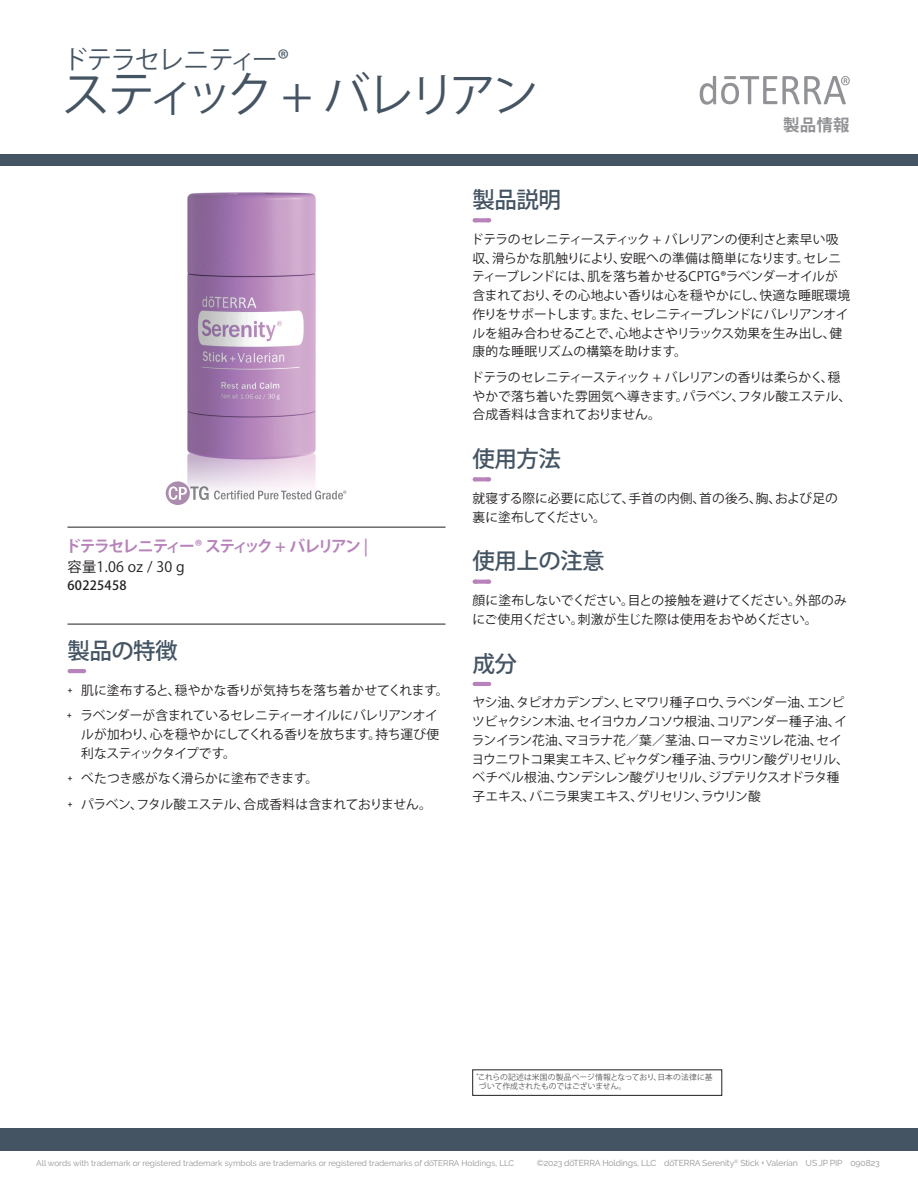
<style>
.page{position:relative;width:918px;height:1188px;background:#fff}
.page>*{position:absolute;margin:0;border:0;box-sizing:border-box;transform-origin:0 0}
.t1{font:46.5px "Koz Go Pro";letter-spacing:-.09em;color:#445463}
.t2{font:25.5px "Koz Go Pro";letter-spacing:-.065em;color:#445463}
.t3{font:500 22.5px "Koz Go Pro";letter-spacing:-.02em;color:#445463}
.t4{font:700 16.5px "Koz Go Pro";color:#919295}
.t5{font:700 15.75px "Koz Go Pro";letter-spacing:-.115em;color:#b783ba}
.t6{font:14.25px "Koz Go Pro";letter-spacing:.02em;color:#231f20}
.t7{font:12.75px/18.8px "Koz Go Pro";letter-spacing:-.02em;color:#231f20}
.t8{font:12.75px/18.8px "Koz Go Pro";letter-spacing:-.04em;color:#231f20}
.t9{font:12.75px/18.8px "Koz Go Pro";color:#231f20}
.t10{font:500 12.75px "Koz Go Pro";letter-spacing:.02em;color:#231f20}
.t11{font:8.7px "Raleway";letter-spacing:-.01em;color:#919295}
.t12{font:8.25px "Raleway";color:#919295}
.t13{font:7.8px/9px "Koz Go Pro";color:#57585a}
.s1{font-size:48px}
.s2{font-weight:500}
.s3{font-family:"Raleway"}
</style>
<div class="page">
<div style="left:0;top:155px;width:918px;height:11px;background:#445463"></div>
<svg style="left:700px;top:76px;width:150px;height:29px"></svg>
<div style="left:0;top:1128px;width:918px;height:23px;background:#445463"></div>
<svg style="left:166px;top:481px;width:180px;height:24px"></svg>
<svg style="left:475px;top:218px;width:14px;height:4px"></svg>
<svg style="left:475px;top:477px;width:14px;height:4px"></svg>
<svg style="left:475px;top:580px;width:14px;height:4px"></svg>
<svg style="left:475px;top:682px;width:14px;height:4px"></svg>
<hr style="left:68px;top:527px;width:378px;height:1px;background:#231f20">
<hr style="left:68px;top:624px;width:378px;height:1px;background:#231f20">
<svg style="left:70px;top:669px;width:14px;height:4px"></svg>
<img style="left:188px;top:193px;width:128px;height:305px">
<div style="left:472px;top:1070px;width:250px;height:26px;border:1px solid #231f20"></div>
<h2 class="t2" style="left:62px;top:43px;width:228px">ドテラセレニティー®</h2>
<h1 class="t1" style="left:62px;top:65px;width:478px"><span class="s1">スティック</span> + バレリアン</h1>
<p class="t4" style="left:783px;top:114px;width:68px">製品情報</p>
<p class="t5" style="left:65px;top:536px;width:304px">ドテラセレニティー® スティック + バレリアン <span class="s2">|</span></p>
<p class="t6" style="left:68px;top:557px;width:119px">容量1.06 oz / 30 g</p>
<p class="t10" style="left:68px;top:578px;width:61px">60225458</p>
<h3 class="t3" style="left:68px;top:636px;width:112px">製品の特徴</h3>
<p class="t7" style="left:67px;top:677px;width:383px;line-height:25.5px"><span class="s3">+</span> 肌に塗布すると、穏やかな香りが気持ちを落ち着かせてくれます。<span class="s3">+</span> ラベンダーが含まれているセレニティーオイルにバレリアンオイ</p>
<p class="t7" style="left:81px;top:725px;width:360px">ルが加わり、心を穏やかにしてくれる香りを放ちます。持ち運び便利なスティックタイプです。</p>
<p class="t7" style="left:67px;top:766px;width:366px;line-height:25.5px"><span class="s3">+</span> べたつき感がなく滑らかに塗布できます。<br><span class="s3">+</span> パラベン、フタル酸エステル、合成香料は含まれておりません。</p>
<h3 class="t3" style="left:472px;top:185px;width:90px">製品説明</h3>
<p class="t7" style="left:471px;top:230px;width:381px">ドテラのセレニティースティック + バレリアンの便利さと素早い吸収、滑らかな肌触りにより、安眠への準備は簡単になります。セレニティーブレンドには、肌を落ち着かせるCPTG®ラベンダーオイルが含まれており、その心地よい香りは心を穏やかにし、快適な睡眠環境作りをサポートします。また、セレニティーブレンドにバレリアンオイルを組み合わせることで、心地よさやリラックス効果を生み出し、健康的な睡眠リズムの構築を助けます。</p>
<p class="t7" style="left:471px;top:368px;width:382px">ドテラのセレニティースティック + バレリアンの香りは柔らかく、穏やかで落ち着いた雰囲気へ導きます。パラベン、フタル酸エステル、合成香料は含まれておりません。</p>
<h3 class="t3" style="left:472px;top:444px;width:90px">使用方法</h3>
<p class="t9" style="left:472px;top:489px;width:367px">就寝する際に必要に応じて、手首の内側、首の後ろ、胸、および足の裏に塗布してください。</p>
<h3 class="t3" style="left:472px;top:547px;width:134px">使用上の注意</h3>
<p class="t7" style="left:472px;top:591px;width:376px">顔に塗布しないでください。目との接触を避けてください。外部のみにご使用ください。刺激が生じた際は使用をおやめください。</p>
<h3 class="t3" style="left:472px;top:649px;width:46px">成分</h3>
<p class="t8" style="left:471px;top:694px;width:379px">ヤシ油、タピオカデンプン、ヒマワリ種子ロウ、ラベンダー油、エンピツビャクシン木油、セイヨウカノコソウ根油、コリアンダー種子油、イランイラン花油、マヨラナ花／葉／茎油、ローマカミツレ花油、セイヨウニワトコ果実エキス、ビャクダン種子油、ラウリン酸グリセリル、ベチベル根油、ウンデシレン酸グリセリル、ジプテリクスオドラタ種子エキス、バニラ果実エキス、グリセリン、ラウリン酸</p>
<p class="t13" style="left:479px;top:1073px;width:235px;text-indent:-2px"><sup>*</sup>これらの記述は米国の製品ページ情報となっており、日本の法律に基づいて作成されたものではございません。</p>
<p class="t12" style="left:36px;top:1159px;width:480px">All words with trademark or registered trademark symbols are trademarks or registered trademarks of dōTERRA Holdings, LLC</p>
<p class="t11" style="left:537px;top:1158px;width:345px">©2023 dōTERRA Holdings, LLC dōTERRA Serenity<sup>®</sup> Stick + Valerian US JP PIP 090823</p>
</div>
